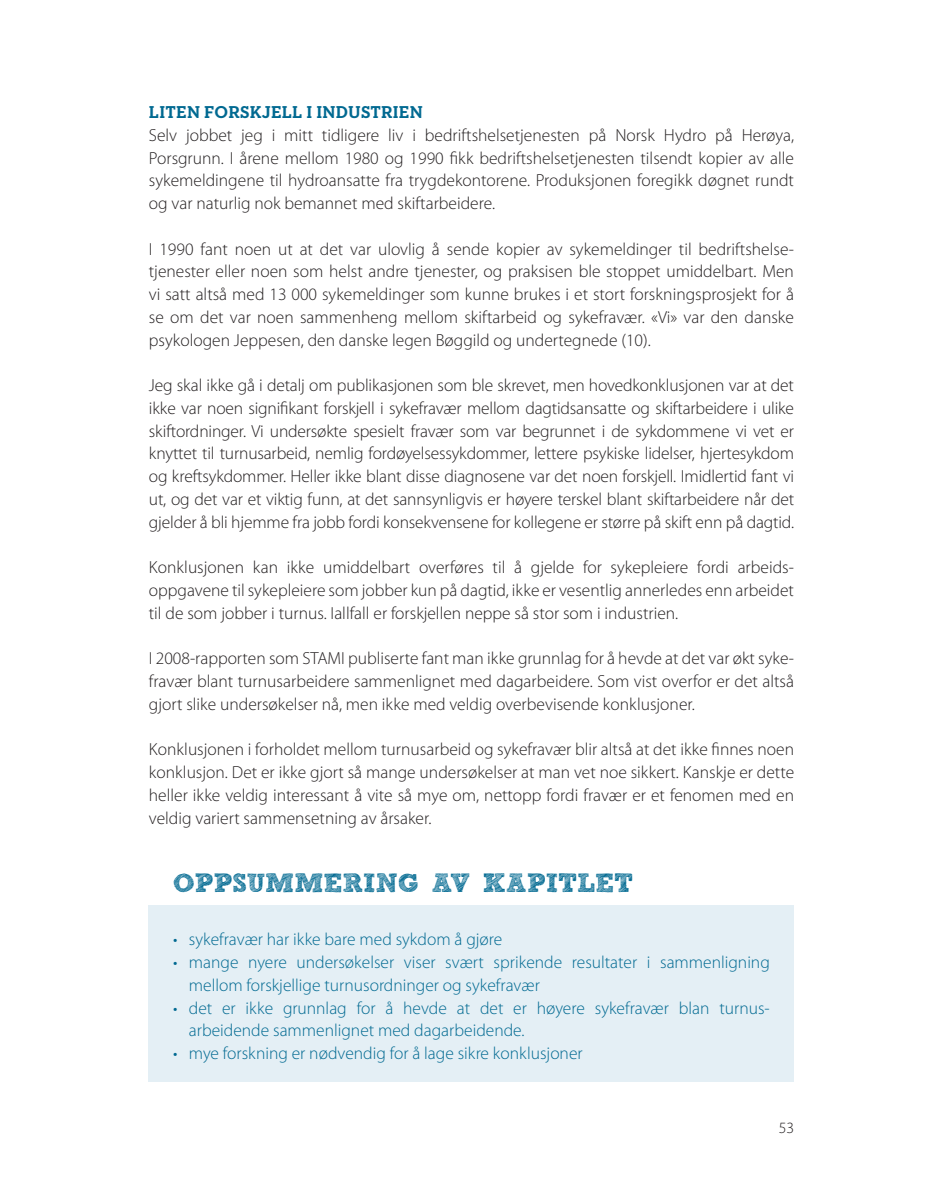
<style>
.page{position:relative;width:943px;height:1191px;background:#fff}
.page>*{position:absolute;margin:0;border:0;box-sizing:border-box;transform-origin:0 0}
.t1{font:700 26.25px "freeversion Sketch Block";color:#006991}
.t2{font:300 17.5px/22.8px "Myriad Pro";color:#231f20;text-align:justify}
.t3{font:300 17.5px/22.8px "Myriad Pro";color:#006991}
.t4{font:700 17.5px "Neutraface Slab Text";letter-spacing:.01em;color:#006991}
.t5{font:300 15.75px "Myriad Pro";color:#231f20}
</style>
<div class="page">
<div style="left:149px;top:905px;width:645px;height:176px;background:#e4eff5"></div>
<p class="t4" style="left:149px;top:101px;width:275px">LITEN FORSKJELL I INDUSTRIEN</p>
<p class="t2" style="left:149px;top:123px;width:646px">Selv jobbet jeg i mitt tidligere liv i bedriftshelsetjenesten på Norsk Hydro på Herøya, Porsgrunn. I årene mellom 1980 og 1990 fikk bedriftshelsetjenesten tilsendt kopier av alle sykemeldingene til hydroansatte fra trygdekontorene. Produksjonen foregikk døgnet rundt og var naturlig nok bemannet med skiftarbeidere.</p>
<p class="t2" style="left:149px;top:237px;width:646px">I 1990 fant noen ut at det var ulovlig å sende kopier av sykemeldinger til bedriftshelse&shy;tjenester eller noen som helst andre tjenester, og praksisen ble stoppet umiddelbart. Men vi satt altså med 13 000 sykemeldinger som kunne brukes i et stort forskningsprosjekt for å se om det var noen sammenheng mellom skiftarbeid og sykefravær. «Vi» var den danske psykologen Jeppesen, den danske legen Bøggild og undertegnede (10).</p>
<p class="t2" style="left:149px;top:374px;width:646px">Jeg skal ikke gå i detalj om publikasjonen som ble skrevet, men hovedkonklusjonen var at det ikke var noen signifikant forskjell i sykefravær mellom dagtidsansatte og skiftarbeidere i ulike skiftordninger. Vi undersøkte spesielt fravær som var begrunnet i de sykdommene vi vet er knyttet til turnusarbeid, nemlig fordøyelsessykdommer, lettere psykiske lidelser, hjertesykdom og kreftsykdommer. Heller ikke blant disse diagnosene var det noen forskjell. Imidlertid fant vi ut, og det var et viktig funn, at det sannsynligvis er høyere terskel blant skiftarbeidere når det gjelder å bli hjemme fra jobb fordi konsekvensene for kollegene er større på skift enn på dagtid.</p>
<p class="t2" style="left:149px;top:556px;width:646px">Konklusjonen kan ikke umiddelbart overføres til å gjelde for sykepleiere fordi arbeids&shy;oppgavene til sykepleiere som jobber kun på dagtid, ikke er vesentlig annerledes enn arbeidet til de som jobber i turnus. Iallfall er forskjellen neppe så stor som i industrien.</p>
<p class="t2" style="left:149px;top:647px;width:646px">I 2008-rapporten som STAMI publiserte fant man ikke grunnlag for å hevde at det var økt syke&shy;fravær blant turnusarbeidere sammenlignet med dagarbeidere. Som vist overfor er det altså gjort slike undersøkelser nå, men ikke med veldig overbevisende konklusjoner.</p>
<p class="t2" style="left:149px;top:738px;width:646px">Konklusjonen i forholdet mellom turnusarbeid og sykefravær blir altså at det ikke finnes noen konklusjon. Det er ikke gjort så mange undersøkelser at man vet noe sikkert. Kanskje er dette heller ikke veldig interessant å vite så mye om, nettopp fordi fravær er et fenomen med en veldig variert sammensetning av årsaker.</p>
<h1 class="t1" style="left:173px;top:873px;width:461px">OPPSUMMERING AV KAPITLET</h1>
<p class="t3" style="left:173px;top:928px;width:331px">• sykefravær har ikke bare med sykdom å gjøre</p>
<p class="t3" style="left:189px;top:950px;width:582px;text-indent:-16px">• mange nyere undersøkelser viser svært sprikende resultater i sammenligning mellom forskjellige turnusordninger og sykefravær</p>
<p class="t3" style="left:189px;top:996px;width:582px;text-indent:-16px">• det er ikke grunnlag for å hevde at det er høyere sykefravær blan turnus&shy;arbeidende sammenlignet med dagarbeidende.</p>
<p class="t3" style="left:173px;top:1041px;width:411px">• mye forskning er nødvendig for å lage sikre konklusjoner</p>
<p class="t5" style="left:778px;top:1118px;width:17px">53</p>
</div>
